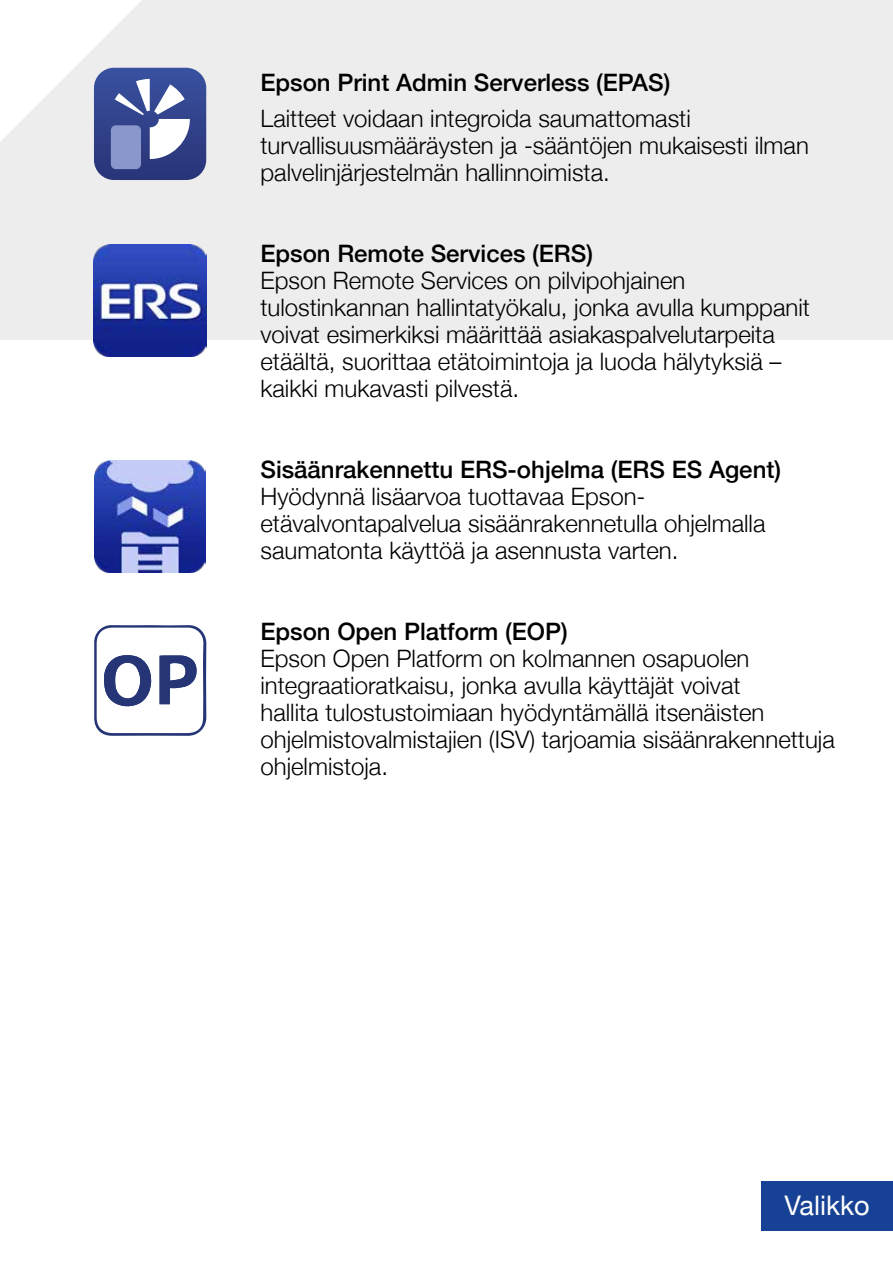
<style>
.page{position:relative;width:893px;height:1263px;background:#fff}
.page>*{position:absolute;margin:0;border:0;box-sizing:border-box;transform-origin:0 0}
.t1{font:27px "Helvetica Neue";color:#fff}
.t2{font:300 24px/27px "Helvetica Neue";color:#000}
.t3{font:500 24px "Helvetica Neue";color:#000}
</style>
<div class="page">
<div style="left:0;top:0;width:893px;height:340px;background:#ededed"></div>
<svg style="left:94px;top:625px;width:112px;height:111px"></svg>
<img style="left:94px;top:244px;width:112px;height:113px">
<div style="left:761px;top:1181px;width:132px;height:50px;background:#164194"></div>
<svg style="left:94px;top:68px;width:112px;height:112px;background:#606ea7"></svg>
<img style="left:94px;top:461px;width:112px;height:111px">
<p class="t3" style="left:260px;top:64px;width:411px">Epson Print Admin Serverless (EPAS)</p>
<p class="t2" style="left:260px;top:103px;width:550px">Laitteet voidaan integroida saumattomasti turvallisuusmääräysten ja -sääntöjen mukaisesti ilman palvelinjärjestelmän hallinnoimista.</p>
<p class="t3" style="left:260px;top:234px;width:334px">Epson Remote Services (ERS)</p>
<p class="t2" style="left:260px;top:265px;width:551px">Epson Remote Services on pilvipohjainen tulostinkannan hallintatyökalu, jonka avulla kumppanit voivat esimerkiksi määrittää asiakaspalvelutarpeita etäältä, suorittaa etätoimintoja ja luoda hälytyksiä – kaikki mukavasti pilvestä.</p>
<p class="t3" style="left:260px;top:450px;width:522px">Sisäänrakennettu ERS-ohjelma (ERS ES Agent)</p>
<p class="t2" style="left:260px;top:481px;width:507px">Hyödynnä lisäarvoa tuottavaa Epson&shy;etävalvontapalvelua sisäänrakennetulla ohjelmalla saumatonta käyttöä ja asennusta varten.</p>
<p class="t3" style="left:260px;top:612px;width:309px">Epson Open Platform (EOP)</p>
<p class="t2" style="left:260px;top:643px;width:576px">Epson Open Platform on kolmannen osapuolen integraatioratkaisu, jonka avulla käyttäjät voivat<br>hallita tulostustoimiaan hyödyntämällä itsenäisten ohjelmistovalmistajien (ISV) tarjoamia sisäänrakennettuja ohjelmistoja.</p>
<p class="t1" style="left:784px;top:1186px;width:87px">Valikko</p>
</div>
